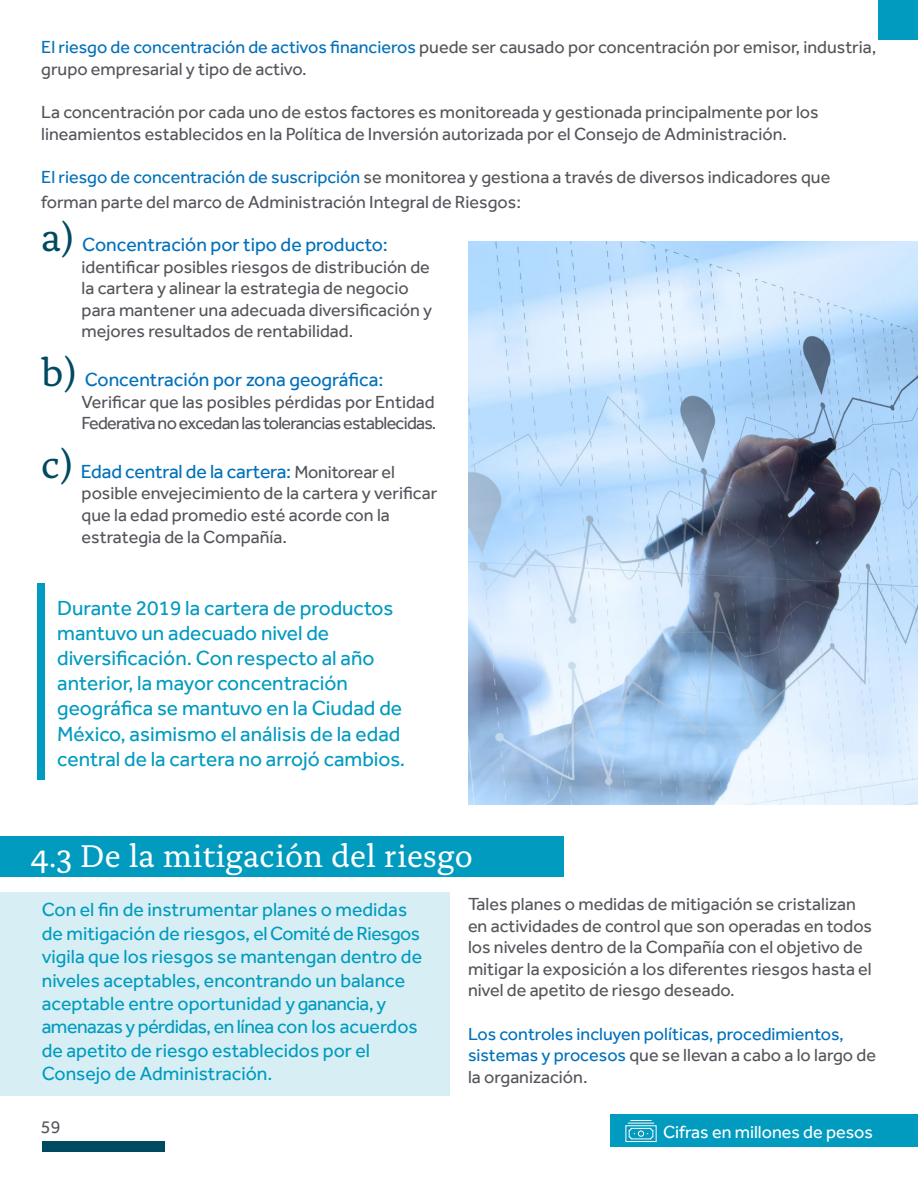
<style>
.page{position:relative;width:918px;height:1188px;background:#fff}
.page>*{position:absolute;margin:0;border:0;box-sizing:border-box;transform-origin:0 0}
.t1{font:33px "Alda OT";color:#fff}
.t2{font:21px/25.2px "NYLIC Effra";color:#009bbf}
.t3{font:19.5px/23.4px "NYLIC Effra";color:#009bbf}
.t4{font:19.5px "NYLIC Effra";color:#0070ba}
.t5{font:18px/21.6px "NYLIC Effra";color:#56545b}
.t6{font:18px/21.6px "NYLIC Effra";color:#0070ba}
.t7{font:18px/21.6px "NYLIC Effra";letter-spacing:-.04em;color:#56545b}
.t8{font:18px "NYLIC Effra";color:#fff}
.s1{color:#0070ba}
.s2{font-family:"Alda OT";font-size:40.5px;color:#004a61}
.s3{font-size:18px;color:#56545b}
.s4{color:#56545b}
</style>
<div class="page">
<div style="left:0;top:893px;width:450px;height:203px;background:#d7eff4"></div>
<div style="left:0;top:837px;width:564px;height:40px;background:#009bbf"></div>
<div style="left:37px;top:583px;width:8px;height:197px;background:#009bbf"></div>
<img style="left:468px;top:242px;width:450px;height:563px">
<div style="left:610px;top:1115px;width:308px;height:32px;background:#009bbf"></div>
<svg style="left:625px;top:1120px;width:32px;height:22px"></svg>
<div style="left:42px;top:1141px;width:123px;height:11px;background:#004a61"></div>
<div style="left:878px;top:0;width:39px;height:40px;background:#009bbf"></div>
<p class="t5" style="left:41px;top:36px;width:837px"><span class="s1">El riesgo de concentración de activos financieros</span> puede ser causado por concentración por emisor, industria, grupo empresarial y tipo de activo.</p>
<p class="t5" style="left:41px;top:101px;width:779px">La concentración por cada uno de estos factores es monitoreada y gestionada principalmente por los lineamientos establecidos en la Política de Inversión autorizada por el Consejo de Administración.</p>
<p class="t5" style="left:41px;top:164px;width:791px;line-height:25.2px"><span class="s1">El riesgo de concentración de suscripción</span> se monitorea y gestiona a través de diversos indicadores que forman parte del marco de Administración Integral de Riesgos:</p>
<p class="t4" style="left:41px;top:233px;width:348px"><span class="s2">a)</span> Concentración por tipo de producto:</p>
<p class="t5" style="left:82px;top:256px;width:352px">identificar posibles riesgos de distribución de la cartera y alinear la estrategia de negocio para mantener una adecuada diversificación y mejores resultados de rentabilidad.</p>
<p class="t4" style="left:41px;top:368px;width:344px"><span class="s2">b)</span> Concentración por zona geográfica:</p>
<p class="t7" style="left:82px;top:391px;width:356px">Verificar que las posibles pérdidas por Entidad<br>Federativa no excedan las tolerancias establecidas.</p>
<p class="t4" style="left:41px;top:460px;width:355px"><span class="s2">c)</span> Edad central de la cartera: <span class="s3">Monitorear el</span></p>
<p class="t5" style="left:82px;top:482px;width:357px">posible envejecimiento de la cartera y verificar que la edad promedio esté acorde con la estrategia de la Compañía.</p>
<p class="t2" style="left:57px;top:595px;width:350px">Durante 2019 la cartera de productos mantuvo un adecuado nivel de diversificación. Con respecto al año anterior, la mayor concentración geográfica se mantuvo en la Ciudad de México, asimismo el análisis de la edad central de la cartera no arrojó cambios.</p>
<h1 class="t1" style="left:30px;top:842px;width:444px">4.3 De la mitigación del riesgo</h1>
<p class="t3" style="left:42px;top:898px;width:382px">Con el fin de instrumentar planes o medidas de mitigación de riesgos, el Comité de Riesgos vigila que los riesgos se mantengan dentro de niveles aceptables, encontrando un balance aceptable entre oportunidad y ganancia, y amenazas y pérdidas, en línea con los acuerdos de apetito de riesgo establecidos por el Consejo de Administración.</p>
<p class="t5" style="left:468px;top:893px;width:406px">Tales planes o medidas de mitigación se cristalizan en actividades de control que son operadas en todos los niveles dentro de la Compañía con el objetivo de mitigar la exposición a los diferentes riesgos hasta el nivel de apetito de riesgo deseado.</p>
<p class="t6" style="left:468px;top:1023px;width:410px">Los controles incluyen políticas, procedimientos, sistemas y procesos <span class="s4">que se llevan a cabo a lo largo de la organización.</span></p>
<p class="t8" style="left:663px;top:1121px;width:211px">Cifras en millones de pesos</p>
<p class="t5" style="left:41px;top:1116px;width:21px">59</p>
</div>
